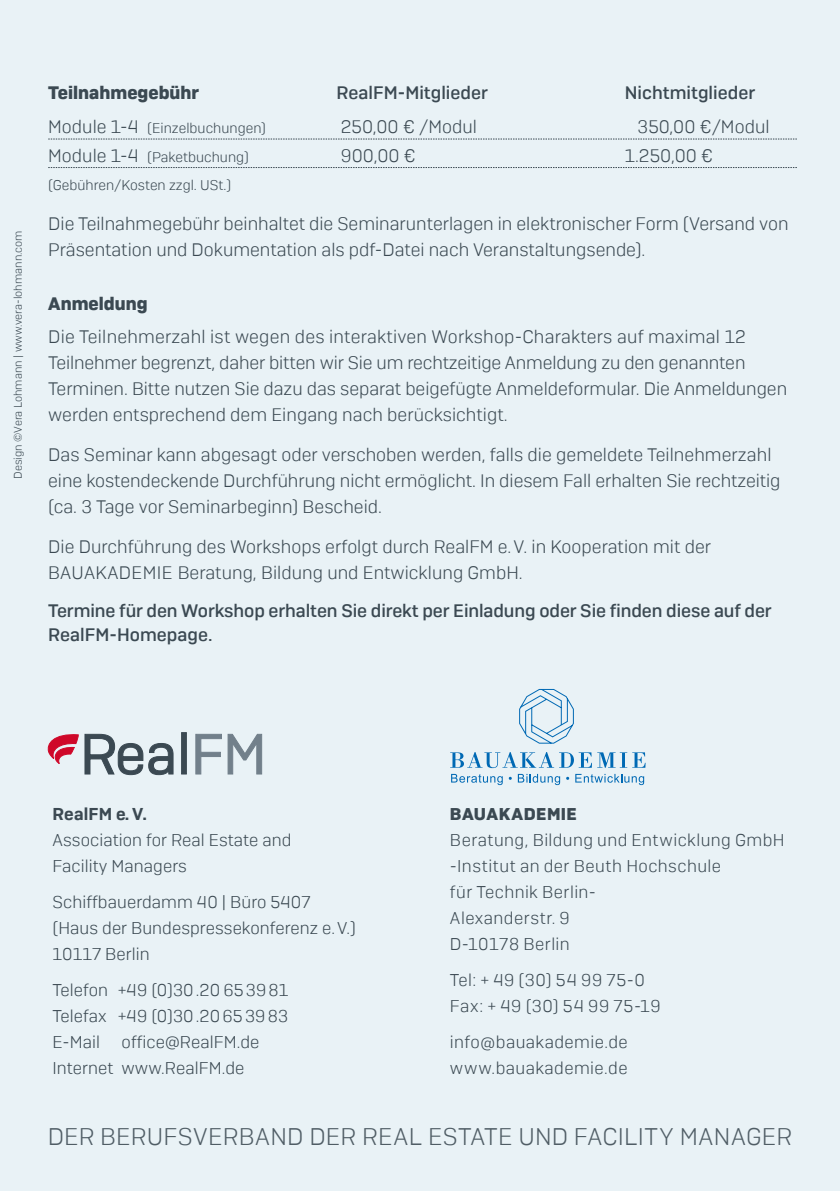
<style>
.page{position:relative;width:840px;height:1191px;background:#fff}
.page>*{position:absolute;margin:0;border:0;box-sizing:border-box;transform-origin:0 0}
.t1{font:24px "Camber Lg";letter-spacing:.01em;color:#3b4952}
.Fließtext{font:18px/26px "Camber Lg";color:#3b4952}
.Fließtext_Bold{font:18px/26px "Camber Lg";color:#3b4952}
.Fließtext_Bold-2{font:500 18px/24px "Camber";letter-spacing:-.005em;color:#3b4952}
.Fließtext_Bold-3{font:700 18px "Camber";color:#3b4952}
.t2{font:600 17.2px "Camber";letter-spacing:.01em;color:#3b4952}
.t3{font:17px "Camber Lg";letter-spacing:.005em;color:#3b4952}
.t4{font:17px/26px "Camber Lg";letter-spacing:.025em;color:#3b4952}
.t5{font:17px "Camber Lg";letter-spacing:.035em;color:#3b4952}
.t6{font:17px "Camber Lg";letter-spacing:.03em;color:#3b4952}
.t7{font:700 17px "Camber";letter-spacing:.025em;color:#3b4952}
.Fließtext-2{font:14px "Camber Lg";color:#3b4952}
.Fließtext_Bold-4{font:14px "Camber Lg";color:#3b4952}
.Fließtext-3{font:11px "Camber Lg";color:#3b4952}
.s1{font-size:18px}
</style>
<div class="page">
<div style="left:0;top:0;width:839px;height:1191px;background:#e9f2f6"></div>
<svg style="left:451px;top:774px;width:51px;height:11px"></svg>
<svg style="left:517px;top:774px;width:43px;height:11px"></svg>
<svg style="left:575px;top:774px;width:68px;height:11px"></svg>
<svg style="left:450px;top:752px;width:141px;height:16px"></svg>
<svg style="left:597px;top:752px;width:48px;height:15px"></svg>
<svg style="left:519px;top:689px;width:54px;height:54px"></svg>
<svg style="left:48px;top:139px;width:749px;height:1px"></svg>
<svg style="left:48px;top:167px;width:749px;height:1px"></svg>
<svg style="left:195px;top:734px;width:67px;height:40px"></svg>
<svg style="left:47px;top:732px;width:140px;height:43px"></svg>
<p class="Fließtext-3" style="left:11px;top:479px;width:250px;rotate:-90deg">Design ©Vera Lohmann | www.vera-lohmann.com</p>
<p class="Fließtext_Bold-3" style="left:48px;top:81px;width:152px">Teilnahmegebühr</p>
<p class="Fließtext_Bold-2" style="left:336px;top:81px;width:153px">RealFM-Mitglieder</p>
<p class="Fließtext_Bold-2" style="left:624px;top:81px;width:132px">Nichtmitglieder</p>
<p class="Fließtext-2" style="left:48px;top:120px;width:219px"><span class="s1">Module 1-4</span> (Einzelbuchungen)</p>
<p class="Fließtext" style="left:340px;top:113px;width:138px">250,00 € /Modul</p>
<p class="Fließtext" style="left:637px;top:113px;width:133px">350,00 €/Modul</p>
<p class="Fließtext-2" style="left:48px;top:148px;width:202px"><span class="s1">Module 1-4</span> (Paketbuchung)</p>
<p class="Fließtext" style="left:340px;top:142px;width:76px">900,00 €</p>
<p class="Fließtext" style="left:624px;top:142px;width:90px">1.250,00 €</p>
<p class="Fließtext_Bold-4" style="left:48px;top:176px;width:184px">(Gebühren/Kosten zzgl. USt.)</p>
<p class="Fließtext_Bold" style="left:48px;top:210px;width:741px">Die Teilnahmegebühr beinhaltet die Seminarunterlagen in elektronischer Form (Versand von<br>Präsentation und Dokumentation als pdf-Datei nach Veranstaltungsende).</p>
<p class="Fließtext_Bold-3" style="left:48px;top:293px;width:101px">Anmeldung</p>
<p class="Fließtext" style="left:48px;top:324px;width:740px">Die Teilnehmerzahl ist wegen des interaktiven Workshop-Charakters auf maximal 12<br>Teilnehmer begrenzt, daher bitten wir Sie um rechtzeitige Anmeldung zu den genannten Terminen. Bitte nutzen Sie dazu das separat beigefügte Anmeldeformular. Die Anmeldungen werden entsprechend dem Eingang nach berücksichtigt.</p>
<p class="Fließtext" style="left:48px;top:442px;width:733px">Das Seminar kann abgesagt oder verschoben werden, falls die gemeldete Teilnehmerzahl eine kostendeckende Durchführung nicht ermöglicht. In diesem Fall erhalten Sie rechtzeitig (ca. 3 Tage vor Seminarbeginn) Bescheid.</p>
<p class="Fließtext" style="left:48px;top:534px;width:664px">Die Durchführung des Workshops erfolgt durch RealFM e.V. in Kooperation mit der<br>BAUAKADEMIE Beratung, Bildung und Entwicklung GmbH.</p>
<p class="Fließtext_Bold-2" style="left:48px;top:599px;width:724px">Termine für den Workshop erhalten Sie direkt per Einladung oder Sie finden diese auf der<br>RealFM-Homepage.</p>
<p class="t2" style="left:52px;top:803px;width:96px">RealFM e. V.</p>
<p class="t3" style="left:52px;top:830px;width:240px">Association for Real Estate and</p>
<p class="t3" style="left:52px;top:856px;width:136px">Facility Managers</p>
<p class="t3" style="left:52px;top:892px;width:259px">Schiffbauerdamm 40 | Büro 5407</p>
<p class="t3" style="left:52px;top:918px;width:305px">(Haus der Bundespressekonferenz e.V.)</p>
<p class="t3" style="left:52px;top:944px;width:99px">10117 Berlin</p>
<p class="t3" style="left:52px;top:980px;width:237px">Telefon +49 (0)30.20 653981</p>
<p class="t3" style="left:52px;top:1006px;width:237px">Telefax +49 (0)30.20653983</p>
<p class="t3" style="left:52px;top:1032px;width:49px">E-Mail</p>
<p class="t3" style="left:121px;top:1032px;width:139px">office@RealFM.de</p>
<p class="t3" style="left:52px;top:1058px;width:193px">Internet www.RealFM.de</p>
<p class="t7" style="left:449px;top:803px;width:128px">BAUAKADEMIE</p>
<p class="t4" style="left:449px;top:827px;width:336px">Beratung, Bildung und Entwicklung GmbH</p>
<p class="t4" style="left:449px;top:853px;width:272px">-Institut an der Beuth Hochschule für Technik Berlin-</p>
<p class="t4" style="left:449px;top:905px;width:121px">Alexanderstr. 9</p>
<p class="t6" style="left:449px;top:934px;width:121px">D-10178 Berlin</p>
<p class="t5" style="left:449px;top:970px;width:196px">Tel: + 49 (30) 54 99 75-0</p>
<p class="t5" style="left:449px;top:996px;width:212px">Fax: + 49 (30) 54 99 75-19</p>
<p class="t4" style="left:449px;top:1029px;width:179px">info@bauakademie.de</p>
<p class="t4" style="left:449px;top:1055px;width:179px">www.bauakademie.de</p>
<h1 class="t1" style="left:47px;top:1122px;width:745px">DER BERUFSVERBAND DER REAL ESTATE UND FACILITY MANAGER</h1>
</div>
